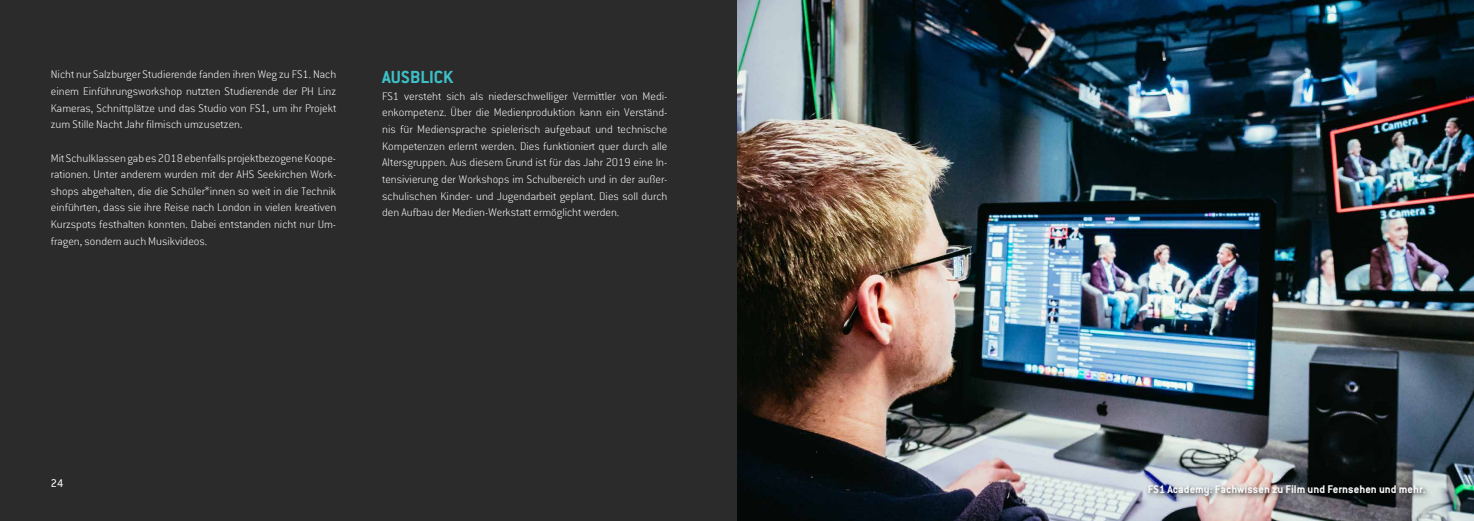
<style>
.page{position:relative;width:1474px;height:521px;background:#fff}
.page>*{position:absolute;margin:0;border:0;box-sizing:border-box;transform-origin:0 0}
.t1{font:700 19.25px "Conduit ITC";color:#3dc1c9}
.t2{font:200 12.25px/16.6px "Conduit ITC";color:#f9f9f9;text-align:justify}
.t3{font:700 12.25px "Conduit ITC";color:#f9f9f9}
.t4{font:12.25px "Conduit ITC";color:#fff}
</style>
<div class="page">
<div style="left:0;top:0;width:1473px;height:521px;background:#2b2b2b"></div>
<img style="left:737px;top:0;width:736px;height:521px">
<div style="left:1145px;top:482px;width:286px;height:20px;background:#000;opacity:.8"></div>
<p class="t2" style="left:51px;top:66px;width:287px">Nicht nur Salzburger Studierende fanden ihren Weg zu FS1. Nach einem Einführungsworkshop nutzten Studierende der PH Linz Kameras, Schnittplätze und das Studio von FS1, um ihr Projekt zum Stille Nacht Jahr filmisch umzusetzen.</p>
<p class="t2" style="left:51px;top:149px;width:287px">Mit Schulklassen gab es 2018 ebenfalls projektbezogene Koope&shy;rationen. Unter anderem wurden mit der AHS Seekirchen Work&shy;shops abgehalten, die die Schüler*innen so weit in die Technik einführten, dass sie ihre Reise nach London in vielen kreativen Kurzspots festhalten konnten. Dabei entstanden nicht nur Um&shy;fragen, sondern auch Musikvideos.</p>
<h1 class="t1" style="left:382px;top:65px;width:73px">AUSBLICK</h1>
<p class="t2" style="left:382px;top:87px;width:287px">FS1 versteht sich als niederschwelliger Vermittler von Medi&shy;enkompetenz. Über die Medienproduktion kann ein Verständ&shy;nis für Mediensprache spielerisch aufgebaut und technische Kompetenzen erlernt werden. Dies funktioniert quer durch alle Altersgruppen. Aus diesem Grund ist für das Jahr 2019 eine In&shy;tensivierung der Workshops im Schulbereich und in der außer&shy;schulischen Kinder- und Jugendarbeit geplant. Dies soll durch den Aufbau der Medien-Werkstatt ermöglicht werden.</p>
<p class="t4" style="left:51px;top:476px;width:14px">24</p>
<p class="t3" style="left:1147px;top:482px;width:279px">FS1 Academy: Fachwissen zu Film und Fernsehen und mehr.</p>
</div>
